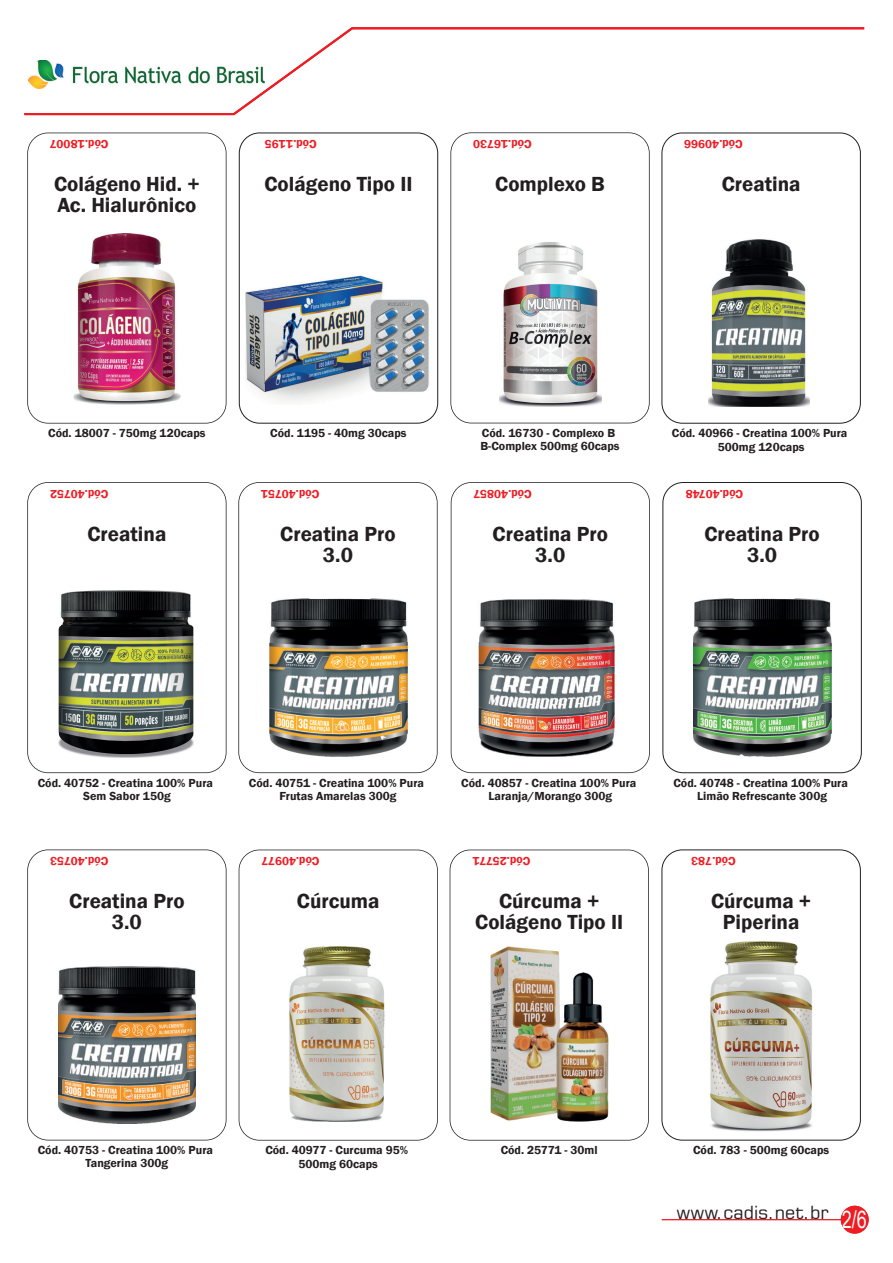
<style>
.page{position:relative;width:893px;height:1263px;background:#fff}
.page>*{position:absolute;margin:0;border:0;box-sizing:border-box;transform-origin:0 0}
.t1{font:600 21px/21px "Franklin Gothic";color:#231f20;text-align:center}
.t2{font:18px "Square 721 BT";color:#231f20}
.t3{font:600 12px/13.5px "Franklin Gothic";color:#231f20;text-align:center}
.t4{font:600 12px "Franklin Gothic";color:#ee1d23}
.s1{font-family:"Arial";font-size:24.3px;color:#fff}
</style>
<div class="page">
<hr style="left:662px;top:1219px;width:198px;height:1px;background:#ee1d23">
<div style="left:841px;top:1206px;width:28px;height:27px;background:#ee1d23;border-radius:14px"></div>
<svg style="left:24px;top:27px;width:841px;height:89px"></svg>
<img style="left:28px;top:60px;width:236px;height:29px">
<svg style="left:450px;top:132px;width:200px;height:291px"></svg>
<img style="left:499px;top:238px;width:102px;height:169px">
<div style="left:662px;top:133px;width:199px;height:291px;border:1px solid #231f20;border-radius:20px"></div>
<img style="left:708px;top:239px;width:101px;height:168px">
<svg style="left:27px;top:482px;width:199px;height:291px"></svg>
<svg style="left:27px;top:849px;width:199px;height:291px"></svg>
<img style="left:58px;top:966px;width:138px;height:157px">
<div style="left:662px;top:482px;width:200px;height:291px;border:1px solid #231f20;border-radius:20px"></div>
<svg style="left:239px;top:849px;width:199px;height:291px"></svg>
<img style="left:693px;top:599px;width:138px;height:157px">
<svg style="left:451px;top:482px;width:199px;height:291px"></svg>
<svg style="left:238px;top:482px;width:200px;height:291px"></svg>
<img style="left:269px;top:599px;width:138px;height:157px">
<img style="left:289px;top:946px;width:96px;height:175px">
<svg style="left:450px;top:849px;width:199px;height:291px"></svg>
<div style="left:239px;top:133px;width:199px;height:291px;border:1px solid #231f20;border-radius:20px"></div>
<img style="left:58px;top:590px;width:136px;height:168px">
<img style="left:491px;top:946px;width:117px;height:175px">
<div style="left:662px;top:849px;width:199px;height:291px;border:1px solid #231f20;border-radius:20px"></div>
<img style="left:246px;top:275px;width:183px;height:127px">
<svg style="left:27px;top:133px;width:199px;height:291px"></svg>
<img style="left:478px;top:599px;width:136px;height:157px">
<img style="left:710px;top:942px;width:103px;height:189px">
<img style="left:74px;top:234px;width:106px;height:171px">
<p class="t4" style="left:109px;top:152px;width:60px;rotate:-180deg">Cód.18007</p>
<h1 class="t1" style="left:54px;top:174px;width:147px;text-align:left">Colágeno Hid. +<br>Ac. Hialurônico</h1>
<p class="t4" style="left:317px;top:152px;width:53px;rotate:-180deg">Cód.1195</p>
<h1 class="t1" style="left:264px;top:174px;width:150px">Colágeno Tipo II</h1>
<p class="t4" style="left:532px;top:152px;width:60px;rotate:-180deg">Cód.16730</p>
<h1 class="t1" style="left:495px;top:174px;width:111px">Complexo B</h1>
<p class="t4" style="left:743px;top:152px;width:60px;rotate:-180deg">Cód.40966</p>
<h1 class="t1" style="left:722px;top:174px;width:80px">Creatina</h1>
<p class="t3" style="left:48px;top:426px;width:159px">Cód. 18007 - 750mg 120caps</p>
<p class="t4" style="left:108px;top:501px;width:60px;rotate:-180deg">Cód.40752</p>
<h1 class="t1" style="left:87px;top:523px;width:80px">Creatina</h1>
<p class="t3" style="left:270px;top:426px;width:138px">Cód. 1195 - 40mg 30caps</p>
<p class="t4" style="left:319px;top:501px;width:60px;rotate:-180deg">Cód.40751</p>
<h1 class="t1" style="left:280px;top:523px;width:117px">Creatina Pro<br>3.0</h1>
<p class="t3" style="left:480px;top:426px;width:141px;text-align:left">Cód. 16730 - Complexo B<br>B-Complex 500mg 60caps</p>
<p class="t4" style="left:532px;top:501px;width:60px;rotate:-180deg">Cód.40857</p>
<h1 class="t1" style="left:493px;top:523px;width:117px">Creatina Pro<br>3.0</h1>
<p class="t3" style="left:672px;top:426px;width:177px">Cód. 40966 - Creatina 100% Pura<br>500mg 120caps</p>
<p class="t4" style="left:743px;top:501px;width:59px;rotate:-180deg">Cód.40748</p>
<h1 class="t1" style="left:704px;top:523px;width:117px">Creatina Pro<br>3.0</h1>
<p class="t3" style="left:38px;top:776px;width:177px">Cód. 40752 - Creatina 100% Pura<br>Sem Sabor 150g</p>
<p class="t4" style="left:108px;top:869px;width:60px;rotate:-180deg">Cód.40753</p>
<h1 class="t1" style="left:69px;top:891px;width:117px">Creatina Pro<br>3.0</h1>
<p class="t3" style="left:249px;top:776px;width:177px">Cód. 40751 - Creatina 100% Pura<br>Frutas Amarelas 300g</p>
<p class="t4" style="left:320px;top:869px;width:60px;rotate:-180deg">Cód.40977</p>
<h1 class="t1" style="left:297px;top:891px;width:84px">Cúrcuma</h1>
<p class="t3" style="left:461px;top:776px;width:177px">Cód. 40857 - Creatina 100% Pura<br>Laranja/Morango 300g</p>
<p class="t4" style="left:530px;top:869px;width:59px;rotate:-180deg">Cód.25771</p>
<h1 class="t1" style="left:475px;top:891px;width:150px">Cúrcuma +<br>Colágeno Tipo II</h1>
<p class="t3" style="left:673px;top:776px;width:176px">Cód. 40748 - Creatina 100% Pura<br>Limão Refrescante 300g</p>
<p class="t4" style="left:736px;top:869px;width:46px;rotate:-180deg">Cód.783</p>
<h1 class="t1" style="left:711px;top:891px;width:102px">Cúrcuma +<br>Piperina</h1>
<p class="t3" style="left:38px;top:1143px;width:177px">Cód. 40753 - Creatina 100% Pura<br>Tangerina 300g</p>
<p class="t3" style="left:265px;top:1143px;width:144px">Cód. 40977 - Curcuma 95%<br>500mg 60caps</p>
<p class="t3" style="left:501px;top:1143px;width:98px">Cód. 25771 - 30ml</p>
<p class="t3" style="left:693px;top:1143px;width:138px">Cód. 783 - 500mg 60caps</p>
<h2 class="t2" style="left:676px;top:1201px;width:192px">www.cadis.net.br <span class="s1">2/6</span></h2>
</div>
